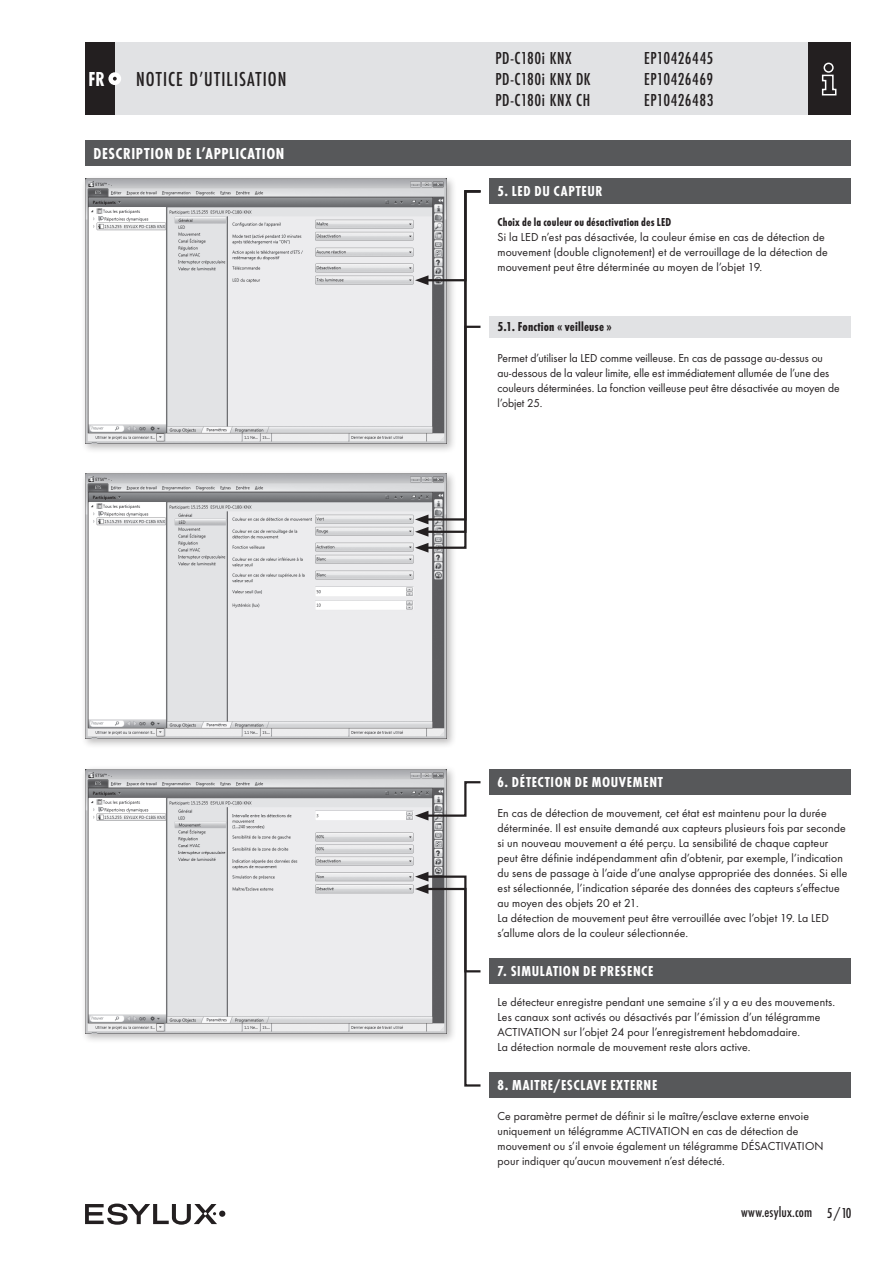
<style>
.page{position:relative;width:893px;height:1263px;background:#fff}
.page>*{position:absolute;margin:0;border:0;box-sizing:border-box;transform-origin:0 0}
.t1{font:500 21px "Futura Con";letter-spacing:.05em;color:#231f20}
.t2{font:700 21px "Futura Con";color:#fff;scale:.95 1}
.t3{font:500 18px "Futura Con";letter-spacing:.025em;color:#231f20}
.t4{font:700 16.5px "Futura Con";letter-spacing:.035em;color:#fff}
.t5{font:700 15px "Futura Con";letter-spacing:.045em;color:#fff}
.t6{font:500 15px "Futura Con";letter-spacing:.01em;color:#231f20}
.t7{font:700 13.5px "Futura Con";letter-spacing:.01em;color:#231f20}
.t8{font:12px/15px "Futura Boo";letter-spacing:.01em;color:#231f20}
.t9{font:700 12px "Futura Con";letter-spacing:.015em;color:#231f20}
</style>
<div class="page">
<div style="left:85px;top:43px;width:765px;height:72px;background:#e1e2e4"></div>
<div style="left:808px;top:43px;width:42px;height:72px;background:#231f20"></div>
<svg style="left:821px;top:62px;width:16px;height:34px"></svg>
<div style="left:85px;top:43px;width:30px;height:72px;background:#231f20"></div>
<div style="left:108px;top:72px;width:13px;height:13px;background:#fff;border-radius:50%"></div>
<svg style="left:113px;top:77px;width:4px;height:4px"></svg>
<div style="left:219px;top:1210px;width:6px;height:7px;background:#231f20;border-radius:50%"></div>
<svg style="left:85px;top:1203px;width:132px;height:22px"></svg>
<div style="left:81px;top:470px;width:376px;height:279px;background:#231f20;opacity:.3"></div>
<img style="left:85px;top:474px;width:361px;height:265px">
<div style="left:81px;top:765px;width:376px;height:279px;background:#231f20;opacity:.3"></div>
<img style="left:85px;top:769px;width:361px;height:265px">
<div style="left:81px;top:175px;width:376px;height:279px;background:#231f20;opacity:.3"></div>
<img style="left:85px;top:179px;width:361px;height:264px">
<div style="left:489px;top:316px;width:361px;height:21px;background:#e1e2e4"></div>
<div style="left:489px;top:179px;width:361px;height:25px;background:#57585a"></div>
<div style="left:85px;top:140px;width:765px;height:26px;background:#57585a"></div>
<div style="left:489px;top:769px;width:361px;height:26px;background:#57585a"></div>
<div style="left:489px;top:958px;width:361px;height:26px;background:#57585a"></div>
<div style="left:489px;top:1073px;width:361px;height:25px;background:#57585a"></div>
<svg style="left:415px;top:189px;width:66px;height:364px"></svg>
<svg style="left:415px;top:780px;width:66px;height:40px"></svg>
<svg style="left:415px;top:872px;width:66px;height:215px"></svg>
<h1 class="t2" style="left:89px;top:67px;width:19px">FR</h1>
<h1 class="t1" style="left:136px;top:67px;width:152px">NOTICE D’UTILISATION</h1>
<h3 class="t4" style="left:94px;top:144px;width:192px">DESCRIPTION DE L’APPLICATION</h3>
<h2 class="t3" style="left:495px;top:48px;width:77px">PD-C180i KNX</h2>
<h2 class="t3" style="left:644px;top:48px;width:71px">EP10426445</h2>
<h2 class="t3" style="left:495px;top:69px;width:97px">PD-C180i KNX DK</h2>
<h2 class="t3" style="left:644px;top:69px;width:71px">EP10426469</h2>
<h2 class="t3" style="left:495px;top:90px;width:96px">PD-C180i KNX CH</h2>
<h2 class="t3" style="left:644px;top:90px;width:71px">EP10426483</h2>
<p class="t5" style="left:497px;top:183px;width:107px">5. LED DU CAPTEUR</p>
<p class="t9" style="left:497px;top:216px;width:175px">Choix de la couleur ou désactivation des LED</p>
<p class="t8" style="left:497px;top:230px;width:332px">Si la LED n’est pas désactivée, la couleur émise en cas de détection de mouvement (double clignotement) et de verrouillage de la détection de mouvement peut être déterminée au moyen de l’objet 19.</p>
<p class="t7" style="left:497px;top:319px;width:116px">5.1. Fonction « veilleuse »</p>
<p class="t8" style="left:497px;top:350px;width:344px">Permet d’utiliser la LED comme veilleuse. En cas de passage au-dessus ou au-dessous de la valeur limite, elle est immédiatement allumée de l’une des couleurs déterminées. La fonction veilleuse peut être désactivée au moyen de l’objet 25.</p>
<p class="t5" style="left:497px;top:774px;width:167px">6. DÉTECTION DE MOUVEMENT</p>
<p class="t8" style="left:497px;top:806px;width:351px">En cas de détection de mouvement, cet état est maintenu pour la durée déterminée. Il est ensuite demandé aux capteurs plusieurs fois par seconde si un nouveau mouvement a été perçu. La sensibilité de chaque capteur peut être définie indépendamment afin d’obtenir, par exemple, l’indication du sens de passage à l’aide d’une analyse appropriée des données. Si elle est sélectionnée, l’indication séparée des données des capteurs s’effectue au moyen des objets 20 et 21.<br>La détection de mouvement peut être verrouillée avec l’objet 19. La LED s’allume alors de la couleur sélectionnée.</p>
<p class="t5" style="left:497px;top:963px;width:158px">7. SIMULATION DE PRESENCE</p>
<p class="t8" style="left:497px;top:995px;width:339px">Le détecteur enregistre pendant une semaine s’il y a eu des mouvements.<br>Les canaux sont activés ou désactivés par l’émission d’un télégramme ACTIVATION sur l’objet 24 pour l’enregistrement hebdomadaire.<br>La détection normale de mouvement reste alors active.</p>
<p class="t5" style="left:497px;top:1076px;width:161px">8. MAITRE/ESCLAVE EXTERNE</p>
<p class="t8" style="left:497px;top:1108px;width:328px">Ce paramètre permet de définir si le maître/esclave externe envoie uniquement un télégramme ACTIVATION en cas de détection de mouvement ou s’il envoie également un télégramme DÉSACTIVATION pour indiquer qu’aucun mouvement n’est détecté.</p>
<p class="t6" style="left:741px;top:1204px;width:112px">www.esylux.com 5/10</p>
</div>
